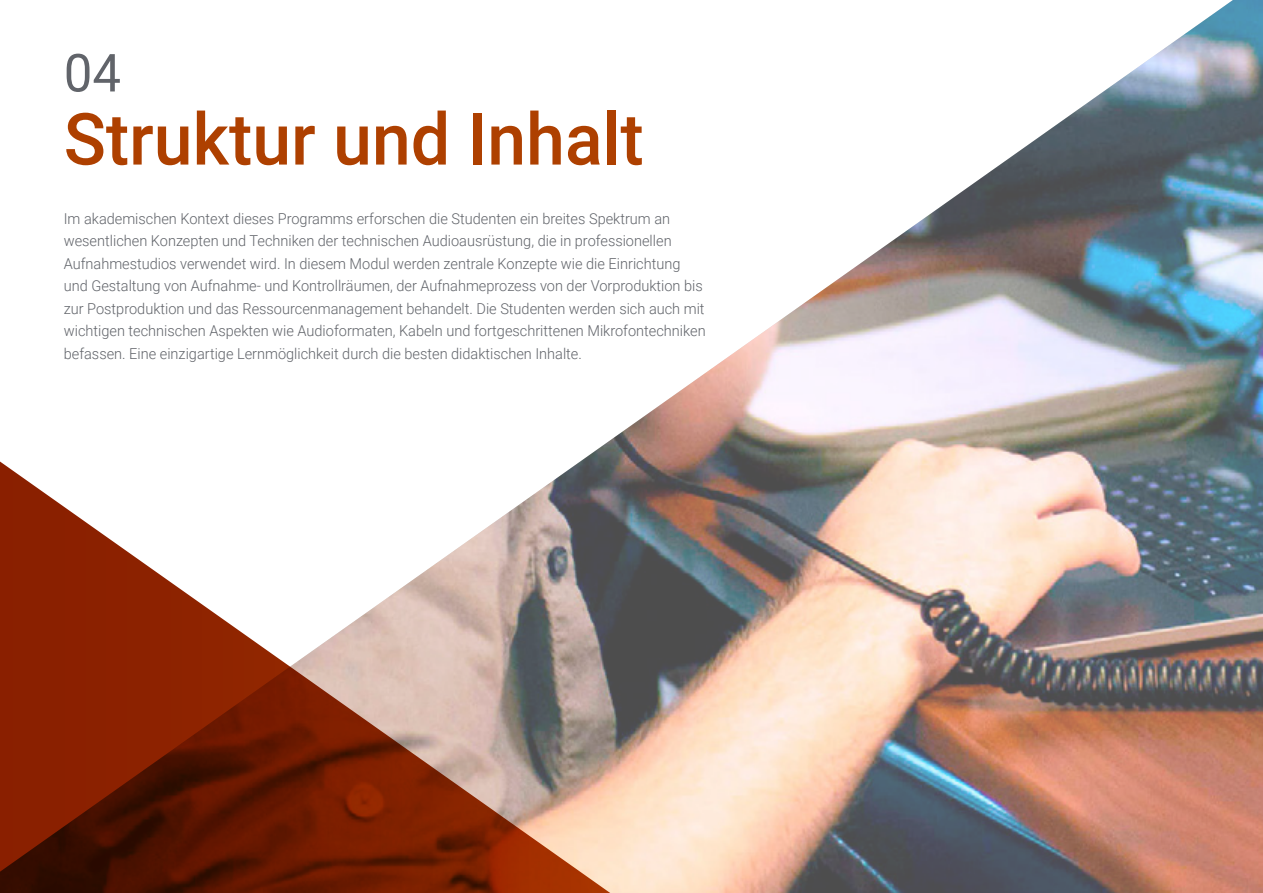
<style>
.page{position:relative;width:1263px;height:893px;background:#fff}
.page>*{position:absolute;margin:0;border:0;box-sizing:border-box;transform-origin:0 0}
.t1{font:500 72px "Roboto";color:#ae4000}
.t2{font:52.5px "Roboto";color:#61646a}
.t3{font:300 15px/22.5px "Roboto";color:#61646a}
</style>
<div class="page">
<img style="left:602px;top:0;width:661px;height:893px">
<svg style="left:0;top:446px;width:640px;height:447px"></svg>
<h2 class="t2" style="left:64px;top:36px;width:59px">04</h2>
<h1 class="t1" style="left:64px;top:89px;width:581px">Struktur und Inhalt</h1>
<p class="t3" style="left:64px;top:207px;width:643px">Im akademischen Kontext dieses Programms erforschen die Studenten ein breites Spektrum an wesentlichen Konzepten und Techniken der technischen Audioausrüstung, die in professionellen Aufnahmestudios verwendet wird. In diesem Modul werden zentrale Konzepte wie die Einrichtung und Gestaltung von Aufnahme- und Kontrollräumen, der Aufnahmeprozess von der Vorproduktion bis zur Postproduktion und das Ressourcenmanagement behandelt. Die Studenten werden sich auch mit wichtigen technischen Aspekten wie Audioformaten, Kabeln und fortgeschrittenen Mikrofontechniken befassen. Eine einzigartige Lernmöglichkeit durch die besten didaktischen Inhalte.</p>
</div>
